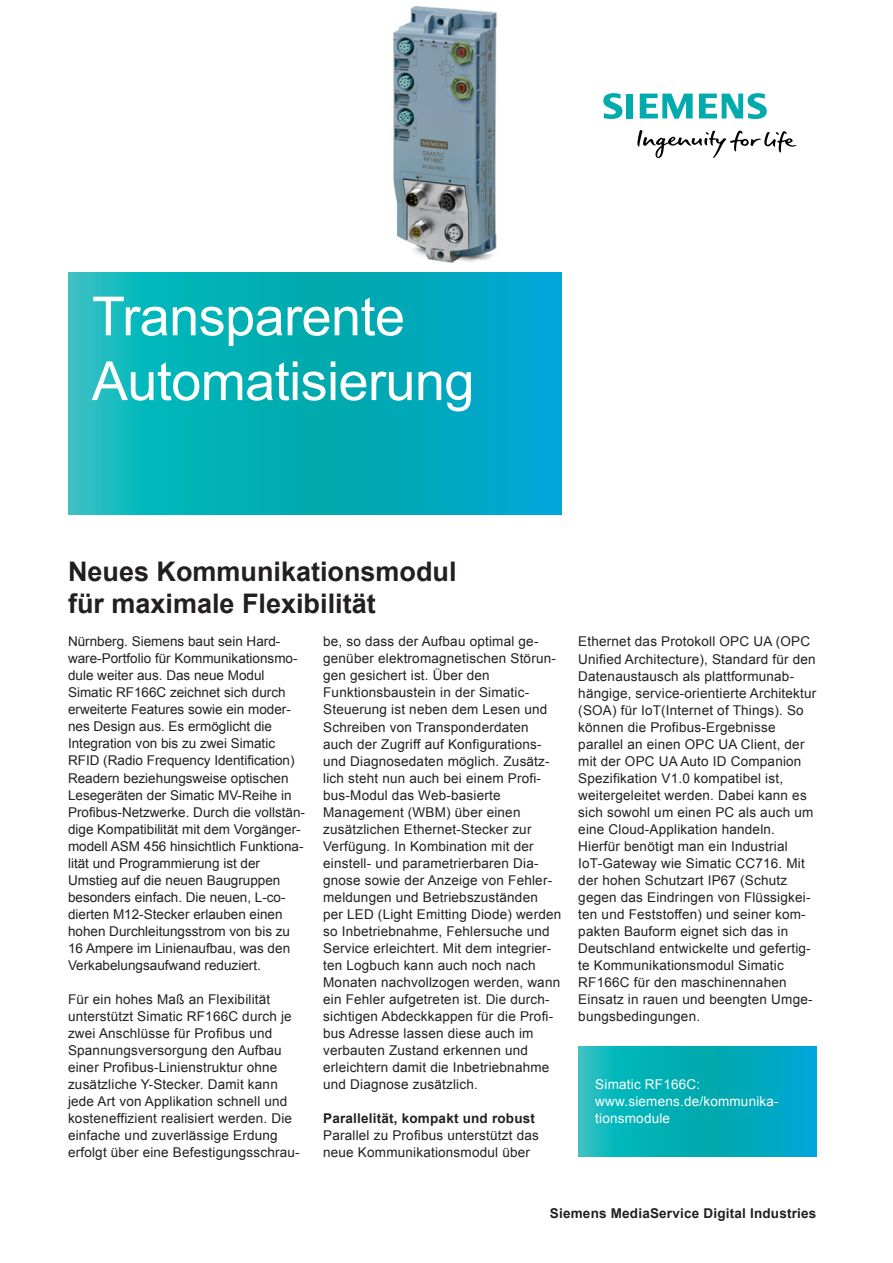
<style>
.page{position:relative;width:893px;height:1263px;background:#fff}
.page>*{position:absolute;margin:0;border:0;box-sizing:border-box;transform-origin:0 0}
.t1{font:54px/64.8px "Arial";letter-spacing:-.01em;color:#fff}
.t2{font:700 27px/32.4px "Arial";color:#231f20}
.t3{font:13.5px/17px "Arial";letter-spacing:.015em;color:#231f20}
.t4{font:700 13.5px "Arial";letter-spacing:.015em;color:#231f20}
.t5{font:13.5px/17px "Arial";letter-spacing:.015em;color:#fff}
</style>
<div class="page">
<img style="left:393px;top:6px;width:104px;height:257px">
<svg style="left:68px;top:272px;width:493px;height:243px;background:#07afbb"></svg>
<svg style="left:637px;top:130px;width:159px;height:28px"></svg>
<svg style="left:603px;top:93px;width:30px;height:26px"></svg>
<svg style="left:640px;top:94px;width:53px;height:25px"></svg>
<svg style="left:699px;top:93px;width:68px;height:26px"></svg>
<svg style="left:578px;top:1046px;width:238px;height:111px;background:#05aebb"></svg>
<h1 class="t1" style="left:92px;top:284px;width:384px">Transparente<br>Automatisierung</h1>
<h2 class="t2" style="left:68px;top:556px;width:390px">Neues Kommunikationsmodul für maximale Flexibilität</h2>
<p class="t3" style="left:68px;top:633px;width:239px">Nürnberg. Siemens baut sein Hard&shy;ware-Portfolio für Kommunikationsmo&shy;dule weiter aus. Das neue Modul Simatic RF166C zeichnet sich durch erweiterte Features sowie ein moder&shy;nes Design aus. Es ermöglicht die Integration von bis zu zwei Simatic RFID (Radio Frequency Identification)<br>Readern beziehungsweise optischen Lesegeräten der Simatic MV-Reihe in Profibus-Netzwerke. Durch die vollstän&shy;dige Kompatibilität mit dem Vorgänger&shy;modell ASM 456 hinsichtlich Funktiona&shy;lität und Programmierung ist der Umstieg auf die neuen Baugruppen besonders einfach. Die neuen, L-co&shy;dierten M12-Stecker erlauben einen hohen Durchleitungsstrom von bis zu 16 Ampere im Linienaufbau, was den Verkabelungsaufwand reduziert.</p>
<p class="t3" style="left:68px;top:990px;width:233px">Für ein hohes Maß an Flexibilität unterstützt Simatic RF166C durch je zwei Anschlüsse für Profibus und Spannungsversorgung den Aufbau einer Profibus-Linienstruktur ohne zusätzliche Y-Stecker. Damit kann jede Art von Applikation schnell und kosteneffizient realisiert werden. Die einfache und zuverlässige Erdung erfolgt über eine Befestigungsschrau-</p>
<p class="t3" style="left:323px;top:633px;width:240px">be, so dass der Aufbau optimal ge&shy;genüber elektromagnetischen Störun&shy;gen gesichert ist. Über den Funktionsbaustein in der Simatic-Steuerung ist neben dem Lesen und Schreiben von Transponderdaten auch der Zugriff auf Konfigurations&shy;und Diagnosedaten möglich. Zusätz&shy;lich steht nun auch bei einem Profi&shy;bus-Modul das Web-basierte Management (WBM) über einen zusätzlichen Ethernet-Stecker zur Verfügung. In Kombination mit der einstell- und parametrierbaren Dia&shy;gnose sowie der Anzeige von Fehler&shy;meldungen und Betriebszuständen<br>per LED (Light Emitting Diode) werden so Inbetriebnahme, Fehlersuche und Service erleichtert. Mit dem integrier&shy;ten Logbuch kann auch noch nach Monaten nachvollzogen werden, wann ein Fehler aufgetreten ist. Die durch&shy;sichtigen Abdeckkappen für die Profi&shy;bus Adresse lassen diese auch im verbauten Zustand erkennen und erleichtern damit die Inbetriebnahme und Diagnose zusätzlich.</p>
<p class="t4" style="left:323px;top:1109px;width:213px">Parallelität, kompakt und robust</p>
<p class="t3" style="left:323px;top:1127px;width:217px">Parallel zu Profibus unterstützt das neue Kommunikationsmodul über</p>
<p class="t3" style="left:578px;top:633px;width:240px">Ethernet das Protokoll OPC UA (OPC Unified Architecture), Standard für den Datenaustausch als plattformunab&shy;hängige, service-orientierte Architektur (SOA) für IoT(Internet of Things). So können die Profibus-Ergebnisse parallel an einen OPC UA Client, der mit der OPC UA Auto ID Companion Spezifikation V1.0 kompatibel ist, weitergeleitet werden. Dabei kann es sich sowohl um einen PC als auch um eine Cloud-Applikation handeln.<br>Hierfür benötigt man ein Industrial IoT-Gateway wie Simatic CC716. Mit der hohen Schutzart IP67 (Schutz gegen das Eindringen von Flüssigkei&shy;ten und Feststoffen) und seiner kom&shy;pakten Bauform eignet sich das in Deutschland entwickelte und gefertig&shy;te Kommunikationsmodul Simatic RF166C für den maschinennahen Einsatz in rauen und beengten Umge&shy;bungsbedingungen.</p>
<p class="t5" style="left:595px;top:1075px;width:184px">Simatic RF166C: www.siemens.de/kommunika&shy;tionsmodule</p>
<p class="t4" style="left:550px;top:1204px;width:268px">Siemens MediaService Digital Industries</p>
</div>
